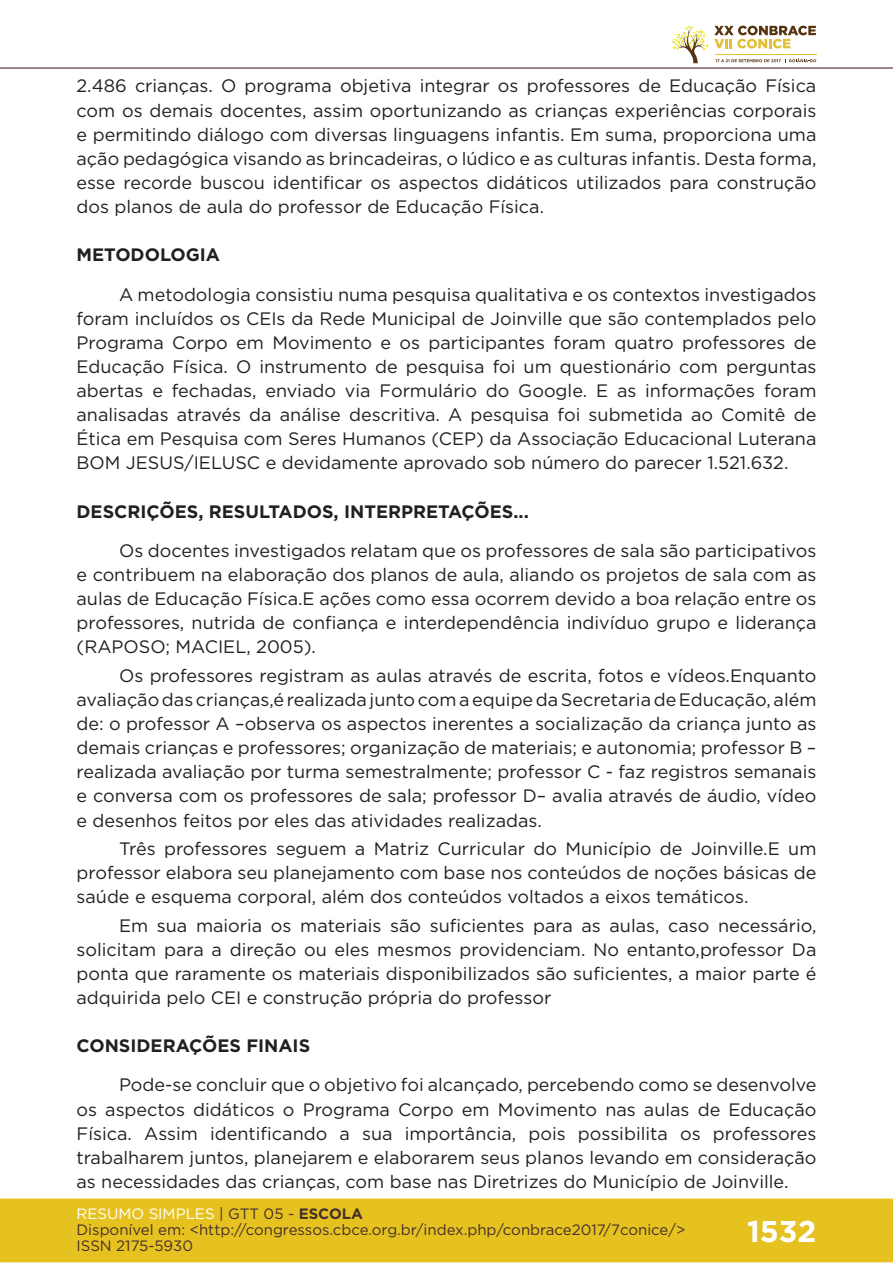
<style>
.page{position:relative;width:893px;height:1263px;background:#fff}
.page>*{position:absolute;margin:0;border:0;box-sizing:border-box;transform-origin:0 0}
.t1{font:700 30px "Gotham";color:#fff}
.t2{font:18px/24.2px "Gotham";color:#231f20;text-align:justify}
.t3{font:700 18px "Gotham";color:#231f20}
.t4{font:15px/16px "Gotham";color:#462f2a}
.s1{color:#fff}
.s2{color:#442f2a}
.s3{font-weight:700;color:#442f2a}
</style>
<div class="page">
<div style="left:0;top:1198px;width:893px;height:64px;background:#e6c221;border:2px solid #e6c221"></div>
<hr style="left:0;top:67px;width:893px;height:2px;background:#442f2a">
<svg style="left:672px;top:26px;width:144px;height:37px"></svg>
<p class="t2" style="left:77px;top:74px;width:741px">2.486 crianças. O programa objetiva integrar os professores de Educação Física com os demais docentes, assim oportunizando as crianças experiências corporais e permitindo diálogo com diversas linguagens infantis. Em suma, proporciona uma ação pedagógica visando as brincadeiras, o lúdico e as culturas infantis. Desta forma, esse recorde buscou identificar os aspectos didáticos utilizados para construção dos planos de aula do professor de Educação Física.</p>
<p class="t3" style="left:77px;top:243px;width:145px">METODOLOGIA</p>
<p class="t2" style="left:77px;top:282px;width:741px;text-indent:43px">A metodologia consistiu numa pesquisa qualitativa e os contextos investigados foram incluídos os CEIs da Rede Municipal de Joinville que são contemplados pelo Programa Corpo em Movimento e os participantes foram quatro professores de Educação Física. O instrumento de pesquisa foi um questionário com perguntas abertas e fechadas, enviado via Formulário do Google. E as informações foram analisadas através da análise descritiva. A pesquisa foi submetida ao Comitê de Ética em Pesquisa com Seres Humanos (CEP) da Associação Educacional Luterana BOM JESUS/IELUSC e devidamente aprovado sob número do parecer 1.521.632.</p>
<p class="t3" style="left:77px;top:499px;width:454px">DESCRIÇÕES, RESULTADOS, INTERPRETAÇÕES...</p>
<p class="t2" style="left:77px;top:538px;width:741px;text-indent:43px">Os docentes investigados relatam que os professores de sala são participativos e contribuem na elaboração dos planos de aula, aliando os projetos de sala com as aulas de Educação Física.E ações como essa ocorrem devido a boa relação entre os professores, nutrida de confiança e interdependência indivíduo grupo e liderança (RAPOSO; MACIEL, 2005).</p>
<p class="t2" style="left:77px;top:663px;width:741px;text-indent:43px">Os professores registram as aulas através de escrita, fotos e vídeos.Enquanto avaliação das crianças,é realizada junto com a equipe da Secretaria de Educação, além de: o professor A –observa os aspectos inerentes a socialização da criança junto as demais crianças e professores; organização de materiais; e autonomia; professor B – realizada avaliação por turma semestralmente; professor C - faz registros semanais e conversa com os professores de sala; professor D– avalia através de áudio, vídeo e desenhos feitos por eles das atividades realizadas.</p>
<p class="t2" style="left:77px;top:836px;width:741px;text-indent:43px">Três professores seguem a Matriz Curricular do Município de Joinville.E um professor elabora seu planejamento com base nos conteúdos de noções básicas de saúde e esquema corporal, além dos conteúdos voltados a eixos temáticos.</p>
<p class="t2" style="left:77px;top:913px;width:741px;text-indent:43px">Em sua maioria os materiais são suficientes para as aulas, caso necessário, solicitam para a direção ou eles mesmos providenciam. No entanto,professor Da ponta que raramente os materiais disponibilizados são suficientes, a maior parte é adquirida pelo CEI e construção própria do professor</p>
<p class="t3" style="left:77px;top:1034px;width:235px">CONSIDERAÇÕES FINAIS</p>
<p class="t2" style="left:77px;top:1072px;width:741px;text-indent:43px">Pode-se concluir que o objetivo foi alcançado, percebendo como se desenvolve os aspectos didáticos o Programa Corpo em Movimento nas aulas de Educação Física. Assim identificando a sua importância, pois possibilita os professores trabalharem juntos, planejarem e elaborarem seus planos levando em consideração as necessidades das crianças, com base nas Diretrizes do Município de Joinville.</p>
<p class="t4" style="left:77px;top:1205px;width:610px"><span class="s1">RESUMO SIMPLES</span> <span class="s2">| GTT 05 -</span> <span class="s3">ESCOLA<br></span>Disponível em: &lt;http://congressos.cbce.org.br/index.php/conbrace2017/7conice/&gt;<br>ISSN 2175-5930</p>
<h1 class="t1" style="left:747px;top:1212px;width:71px">1532</h1>
</div>
